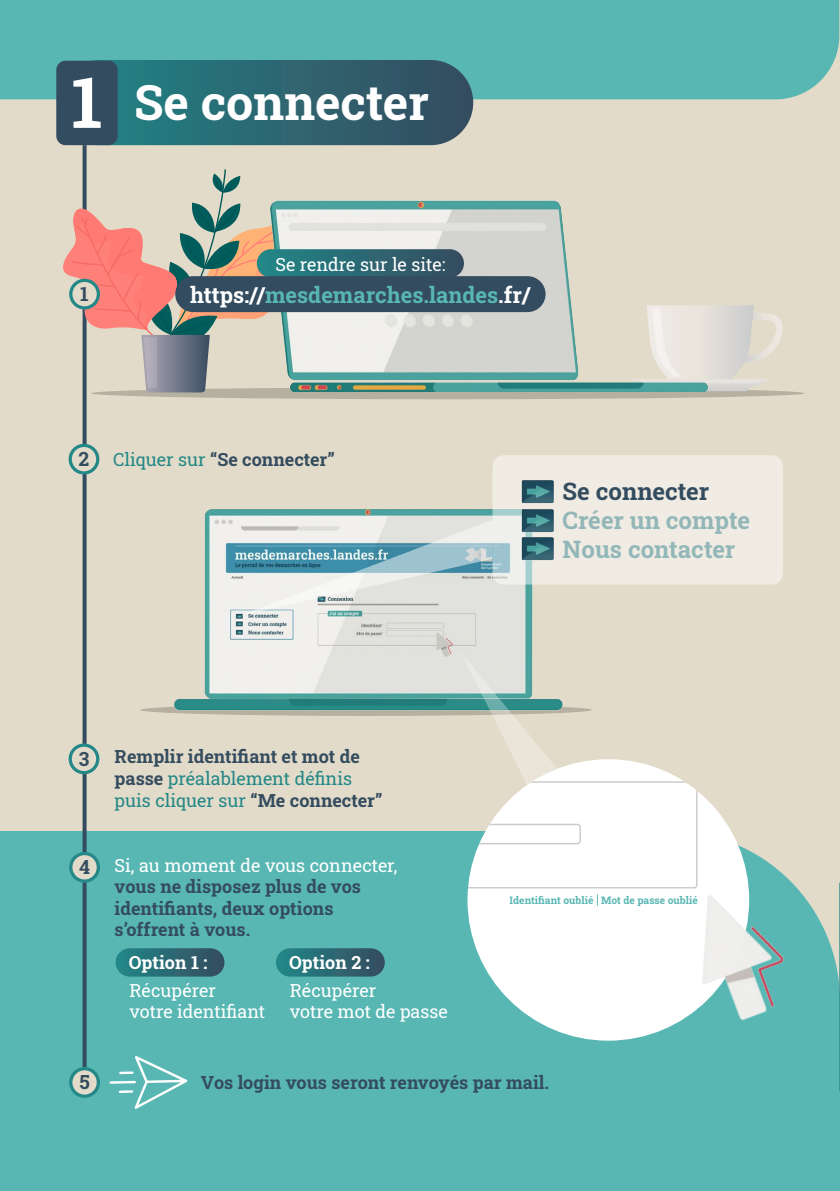
<style>
.page{position:relative;width:840px;height:1191px;background:#fff}
.page>*{position:absolute;margin:0;border:0;box-sizing:border-box;transform-origin:0 0}
.t1{font:700 48.4px "Roboto Slab";color:#fff}
.t2{font:700 24px/28.8px "Roboto Slab";color:#93b7b9}
.t3{font:700 24px "Roboto Slab";color:#344c5f}
.t4{font:700 22px "Roboto Slab";color:#58b7b3}
.t5{font:700 19.4px "Roboto Slab";color:#344c5f}
.t6{font:700 18px/21.6px "Roboto Slab";color:#344c5f}
.t7{font:18px/21.6px "Roboto Slab";color:#fff}
.t8{font:700 18px "Roboto Slab";color:#fff}
.t9{font:700 10.2px "Roboto Slab";color:#58b7b3}
.s1{font-size:70.8px}
.s2{color:#fff}
.s3{font-weight:400;color:#238887}
</style>
<div class="page">
<div style="left:0;top:0;width:839px;height:1191px;background:#e3dbc9"></div>
<div style="left:0;top:0;width:838px;height:99px;background:#58b7b3"></div>
<div style="left:0;top:831px;width:839px;height:360px;background:#58b7b3"></div>
<svg style="left:838px;top:882px;width:1px;height:209px"></svg>
<svg style="left:82px;top:145px;width:4px;height:922px;background:#465e6d"></svg>
<img style="left:140px;top:509px;width:484px;height:207px">
<div style="left:115px;top:948px;width:109px;height:28px;background:linear-gradient(to right,#228989,#354b5f);border-radius:14px"></div>
<div style="left:276px;top:948px;width:108px;height:28px;background:linear-gradient(to right,#288,#354c60);border-radius:14px"></div>
<svg style="left:839px;top:0;width:1px;height:99px"></svg>
<svg style="left:91px;top:387px;width:713px;height:12px;background:#abad9f"></svg>
<svg style="left:714px;top:305px;width:68px;height:86px"></svg>
<svg style="left:63px;top:169px;width:253px;height:223px"></svg>
<hr style="left:155px;top:337px;width:1px;height:51px;background:#fff">
<img style="left:254px;top:189px;width:460px;height:202px">
<svg style="left:57px;top:60px;width:416px;height:85px;background:#2c6570"></svg>
<div style="left:56px;top:61px;width:61px;height:84px;background:#344c5f;border-radius:9px"></div>
<div style="left:70px;top:445px;width:28px;height:28px;background:#e3dbc9;border-radius:50%"></div>
<div style="left:69px;top:444px;width:30px;height:30px;border:3px solid #238887;border-radius:50%"></div>
<div style="left:70px;top:745px;width:28px;height:27px;background:#e3dbc9;border-radius:50%"></div>
<div style="left:69px;top:743px;width:30px;height:31px;border:3px solid #238887;border-radius:50%"></div>
<div style="left:71px;top:853px;width:27px;height:28px;background:#e3dbc9;border-radius:50%"></div>
<div style="left:69px;top:852px;width:31px;height:30px;border:3px solid #238887;border-radius:50%"></div>
<div style="left:71px;top:1068px;width:27px;height:28px;background:#e3dbc9;border-radius:50%"></div>
<div style="left:69px;top:1067px;width:31px;height:30px;border:3px solid #238887;border-radius:50%"></div>
<div style="left:257px;top:249px;width:206px;height:28px;background:linear-gradient(to right,#288,#354c5f);border-radius:14px"></div>
<div style="left:175px;top:276px;width:370px;height:36px;background:#344c5f;border-radius:18px"></div>
<div style="left:71px;top:280px;width:27px;height:28px;background:#e3dbc9;border-radius:50%"></div>
<div style="left:69px;top:279px;width:31px;height:30px;border:3px solid #238887;border-radius:50%"></div>
<div style="left:492px;top:455px;width:290px;height:129px;background:#f0ece3;border-radius:11px"></div>
<img style="left:521px;top:480px;width:32px;height:24px">
<img style="left:521px;top:509px;width:32px;height:23px">
<img style="left:521px;top:532px;width:32px;height:32px">
<svg style="left:239px;top:520px;width:253px;height:96px;background:#bfd2d5"></svg>
<div style="left:467px;top:759px;width:281px;height:281px;background:#fff;border-radius:50%"></div>
<svg style="left:461px;top:652px;width:236px;height:236px"></svg>
<img style="left:643px;top:869px;width:173px;height:172px">
<svg style="left:109px;top:1056px;width:78px;height:53px;background:#70c1be"></svg>
<h1 class="t1" style="left:71px;top:69px;width:359px"><span class="s1">1</span> Se connecter</h1>
<p class="t7" style="left:275px;top:253px;width:171px">Se rendre sur le site:</p>
<p class="t5" style="left:80px;top:281px;width:10px">1</p>
<p class="t4" style="left:190px;top:279px;width:341px"><span class="s2">https://</span>mesdemarches.landes<span class="s2">.fr/</span></p>
<p class="t5" style="left:79px;top:446px;width:12px">2</p>
<p class="t6" style="left:113px;top:448px;width:223px"><span class="s3">Cliquer sur</span> “Se connecter”</p>
<h2 class="t3" style="left:562px;top:475px;width:148px">Se connecter</h2>
<h2 class="t2" style="left:562px;top:505px;width:189px">Créer un compte<br>Nous contacter</h2>
<p class="t5" style="left:79px;top:745px;width:12px">3</p>
<p class="t6" style="left:115px;top:745px;width:269px">Remplir identifiant et mot de passe <span class="s3">préalablement définis puis cliquer sur</span> “Me connecter”</p>
<p class="t5" style="left:79px;top:854px;width:12px">4</p>
<p class="t7" style="left:115px;top:854px;width:284px">Si, au moment de vous connecter,</p>
<p class="t6" style="left:115px;top:875px;width:248px">vous ne disposez plus de vos identifiants, deux options s’offrent à vous.</p>
<p class="t8" style="left:129px;top:949px;width:80px">Option 1 :</p>
<p class="t8" style="left:289px;top:949px;width:82px">Option 2 :</p>
<p class="t9" style="left:509px;top:893px;width:189px">Identifiant oublié Mot de passe oublié</p>
<p class="t7" style="left:129px;top:978px;width:137px">Récupérer<br>votre identifiant</p>
<p class="t7" style="left:289px;top:978px;width:159px">Récupérer<br>votre mot de passe</p>
<p class="t5" style="left:79px;top:1069px;width:12px">5</p>
<p class="t6" style="left:201px;top:1071px;width:349px">Vos login vous seront renvoyés par mail.</p>
</div>
